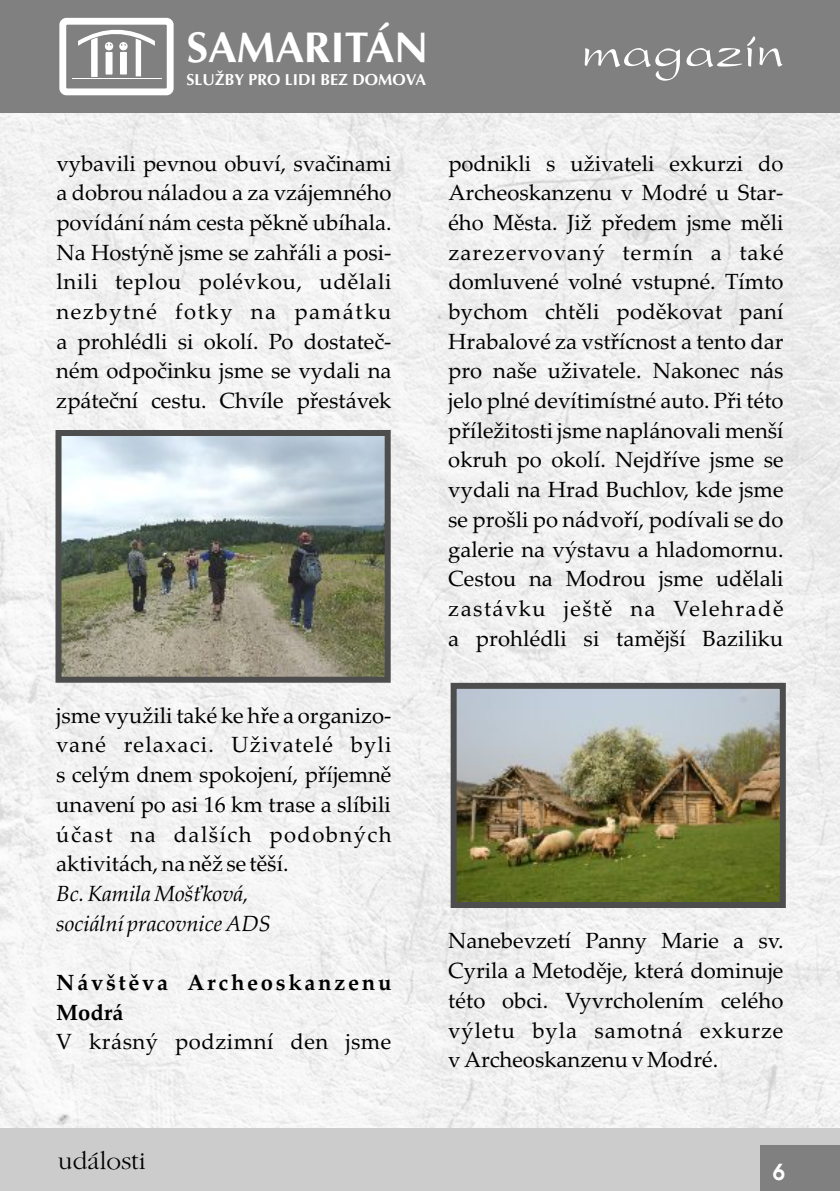
<style>
.page{position:relative;width:840px;height:1191px;background:#fff}
.page>*{position:absolute;margin:0;border:0;box-sizing:border-box;transform-origin:0 0}
.t1{font:56px "President";color:#fff}
.t2{font:700 43.2px "Ottawa";color:#fff}
.t3{font:26px "Gatineau CE";color:#000}
.t4{font:22px/29.6px "Palatino Linotype";color:#000;text-align:justify}
.t5{font:italic 22px/29.6px "Palatino Linotype";color:#000}
.t6{font:22px "Palatino Linotype";letter-spacing:.035em;color:#000}
.t7{font:700 22px "Palatino Linotype";letter-spacing:.125em;color:#000}
.t8{font:22px "Palatino Linotype";letter-spacing:.05em;color:#000}
.t9{font:22px "Palatino Linotype";letter-spacing:.04em;color:#000}
.t10{font:22px "Palatino Linotype";letter-spacing:.075em;color:#000}
.t11{font:22px "Palatino Linotype";letter-spacing:.025em;color:#000}
.t12{font:700 22px "Avalon";color:#fff}
.t13{font:700 16px "Ottawa";color:#fff}
</style>
<div class="page">
<img style="left:1px;top:113px;width:838px;height:1015px">
<div style="left:0;top:0;width:839px;height:113px;background:#808080"></div>
<div style="left:0;top:1128px;width:839px;height:63px;background:#ccc"></div>
<div style="left:760px;top:1145px;width:79px;height:46px;background:#808080"></div>
<div style="left:59px;top:18px;width:114px;height:77px;border:7px solid #fff;border-radius:4px"></div>
<hr style="left:72px;top:78px;width:89px;height:1px;background:#fff">
<svg style="left:78px;top:29px;width:77px;height:48px"></svg>
<img style="left:62px;top:437px;width:321px;height:238px">
<div style="left:55px;top:430px;width:335px;height:252px;border:6px solid #4d4d4d"></div>
<img style="left:457px;top:690px;width:321px;height:211px">
<div style="left:450px;top:683px;width:335px;height:225px;border:6px solid #4d4d4d"></div>
<h2 class="t2" style="left:186px;top:31px;width:243px">SAMARITÁN</h2>
<p class="t13" style="left:186px;top:74px;width:241px">SLUŽBY PRO LIDI BEZ DOMOVA</p>
<h1 class="t1" style="left:580px;top:26px;width:204px">magazín</h1>
<p class="t4" style="left:56px;top:151px;width:336px">vybavili pevnou obuví, svačinami</p>
<p class="t4" style="left:448px;top:151px;width:336px">podnikli s uživateli exkurzi do</p>
<p class="t4" style="left:56px;top:180px;width:336px">a dobrou náladou a za vzájemného</p>
<p class="t4" style="left:448px;top:180px;width:336px">Archeoskanzenu v Modré u Star-</p>
<p class="t4" style="left:56px;top:210px;width:336px">povídání nám cesta pěkně ubíhala.</p>
<p class="t4" style="left:448px;top:210px;width:336px">ého Města. Již předem jsme měli</p>
<p class="t4" style="left:56px;top:240px;width:336px">Na Hostýně jsme se zahřáli a posi-</p>
<p class="t8" style="left:448px;top:243px;width:336px">zarezervovaný termín a také</p>
<p class="t6" style="left:56px;top:273px;width:336px">lnili teplou polévkou, udělali</p>
<p class="t4" style="left:448px;top:269px;width:336px">domluvené volné vstupné. Tímto</p>
<p class="t10" style="left:56px;top:303px;width:336px">nezbytné fotky na památku</p>
<p class="t4" style="left:448px;top:299px;width:336px">bychom chtěli poděkovat paní</p>
<p class="t4" style="left:56px;top:329px;width:336px">a prohlédli si okolí. Po dostateč-</p>
<p class="t4" style="left:448px;top:329px;width:336px">Hrabalové za vstřícnost a tento dar</p>
<p class="t4" style="left:56px;top:359px;width:336px">ném odpočinku jsme se vydali na</p>
<p class="t4" style="left:448px;top:359px;width:336px">pro naše uživatele. Nakonec nás</p>
<p class="t4" style="left:56px;top:388px;width:336px">zpáteční cestu. Chvíle přestávek</p>
<p class="t4" style="left:448px;top:388px;width:336px">jelo plné devítimístné auto. Při této příležitosti jsme naplánovali menší okruh po okolí. Nejdříve jsme se vydali na Hrad Buchlov, kde jsme se prošli po nádvoří, podívali se do galerie na výstavu a hladomornu.<br>Cestou na Modrou jsme udělali zastávku ještě na Velehradě a prohlédli si tamější Baziliku</p>
<p class="t4" style="left:56px;top:703px;width:336px">jsme využili také ke hře a organizo&shy;vané relaxaci. Uživatelé byli s celým dnem spokojení, příjemně unavení po asi 16 km trase a slíbili účast na dalších podobných aktivitách, na něž se těší.</p>
<p class="t5" style="left:56px;top:881px;width:216px">Bc. Kamila Mošťková, sociální pracovnice ADS</p>
<p class="t7" style="left:56px;top:974px;width:336px">Návštěva Archeoskanzenu</p>
<p class="t7" style="left:56px;top:1003px;width:69px">Modrá</p>
<p class="t11" style="left:56px;top:1033px;width:336px">V krásný podzimní den jsme</p>
<p class="t3" style="left:58px;top:1149px;width:89px">události</p>
<p class="t4" style="left:448px;top:928px;width:336px">Nanebevzetí Panny Marie a sv.<br>Cyrila a Metoděje, která dominuje</p>
<p class="t4" style="left:448px;top:988px;width:336px">této obci. Vyvrcholením celého</p>
<p class="t9" style="left:448px;top:1021px;width:336px">výletu byla samotná exkurze</p>
<p class="t4" style="left:448px;top:1047px;width:271px">vArcheoskanzenu v Modré.</p>
<p class="t12" style="left:772px;top:1163px;width:14px">6</p>
</div>
